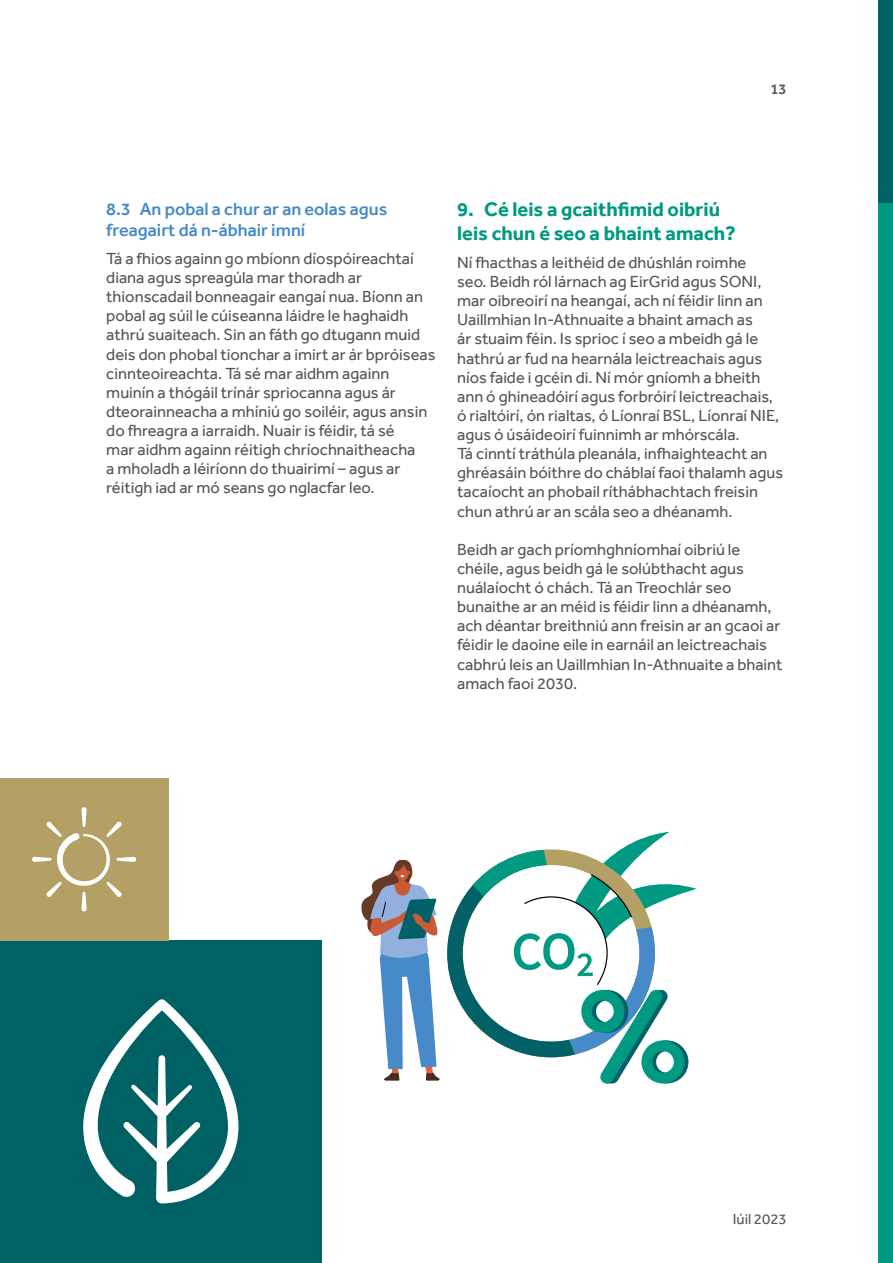
<style>
.page{position:relative;width:893px;height:1263px;background:#fff}
.page>*{position:absolute;margin:0;border:0;box-sizing:border-box;transform-origin:0 0}
.t1{font:700 20.25px/24.3px "Effra";color:#009982}
.t2{font:500 18px/21.8px "Effra";color:#458ac9}
.t3{font:16.5px/19px "Effra";color:#54565b}
.t4{font:15px "Effra";color:#54565b}
.t5{font:500 15px "Effra";color:#54565b}
</style>
<div class="page">
<div style="left:878px;top:203px;width:15px;height:1060px;background:#009982"></div>
<div style="left:878px;top:0;width:15px;height:202px;background:#006165"></div>
<div style="left:0;top:940px;width:322px;height:323px;background:#006165"></div>
<div style="left:0;top:778px;width:168px;height:162px;background:#b4a065"></div>
<svg style="left:83px;top:999px;width:156px;height:204px"></svg>
<svg style="left:32px;top:807px;width:104px;height:104px"></svg>
<svg style="left:361px;top:859px;width:79px;height:222px"></svg>
<svg style="left:447px;top:832px;width:250px;height:252px"></svg>
<p class="t5" style="left:770px;top:80px;width:18px">13</p>
<p class="t2" style="left:106px;top:197px;width:283px">8.3 An pobal a chur ar an eolas agus freagairt dá n-ábhair imní</p>
<p class="t3" style="left:106px;top:249px;width:331px">Tá a fhios againn go mbíonn díospóireachtaí diana agus spreagúla mar thoradh ar thionscadail bonneagair eangaí nua. Bíonn an pobal ag súil le cúiseanna láidre le haghaidh athrú suaiteach. Sin an fáth go dtugann muid deis don phobal tionchar a imirt ar ár bpróiseas cinnteoireachta. Tá sé mar aidhm againn muinín a thógáil trínár spriocanna agus ár dteorainneacha a mhíniú go soiléir, agus ansin do fhreagra a iarraidh. Nuair is féidir, tá sé<br>mar aidhm againn réitigh chríochnaitheacha<br>a mholadh a léiríonn do thuairimí – agus ar réitigh iad ar mó seans go nglacfar leo.</p>
<p class="t1" style="left:457px;top:197px;width:280px">9. Cé leis a gcaithfimid oibriú leis chun é seo a bhaint amach?</p>
<p class="t3" style="left:457px;top:253px;width:328px">Ní fhacthas a leithéid de dhúshlán roimhe<br>seo. Beidh ról lárnach ag EirGrid agus SONI, mar oibreoirí na heangaí, ach ní féidir linn an Uaillmhian In-Athnuaite a bhaint amach as<br>ár stuaim féin. Is sprioc í seo a mbeidh gá le hathrú ar fud na hearnála leictreachais agus níos faide i gcéin di. Ní mór gníomh a bheith ann ó ghineadóirí agus forbróirí leictreachais, ó rialtóirí, ón rialtas, ó Líonraí BSL, Líonraí NIE, agus ó úsáideoirí fuinnimh ar mhórscála.<br>Tá cinntí tráthúla pleanála, infhaighteacht an ghréasáin bóithre do cháblaí faoi thalamh agus tacaíocht an phobail ríthábhachtach freisin chun athrú ar an scála seo a dhéanamh.</p>
<p class="t3" style="left:457px;top:540px;width:327px">Beidh ar gach príomhghníomhaí oibriú le chéile, agus beidh gá le solúbthacht agus nuálaíocht ó chách. Tá an Treochlár seo bunaithe ar an méid is féidir linn a dhéanamh, ach déantar breithniú ann freisin ar an gcaoi ar féidir le daoine eile in earnáil an leictreachais cabhrú leis an Uaillmhian In-Athnuaite a bhaint amach faoi 2030.</p>
<p class="t4" style="left:733px;top:1210px;width:55px">Iúil 2023</p>
</div>
